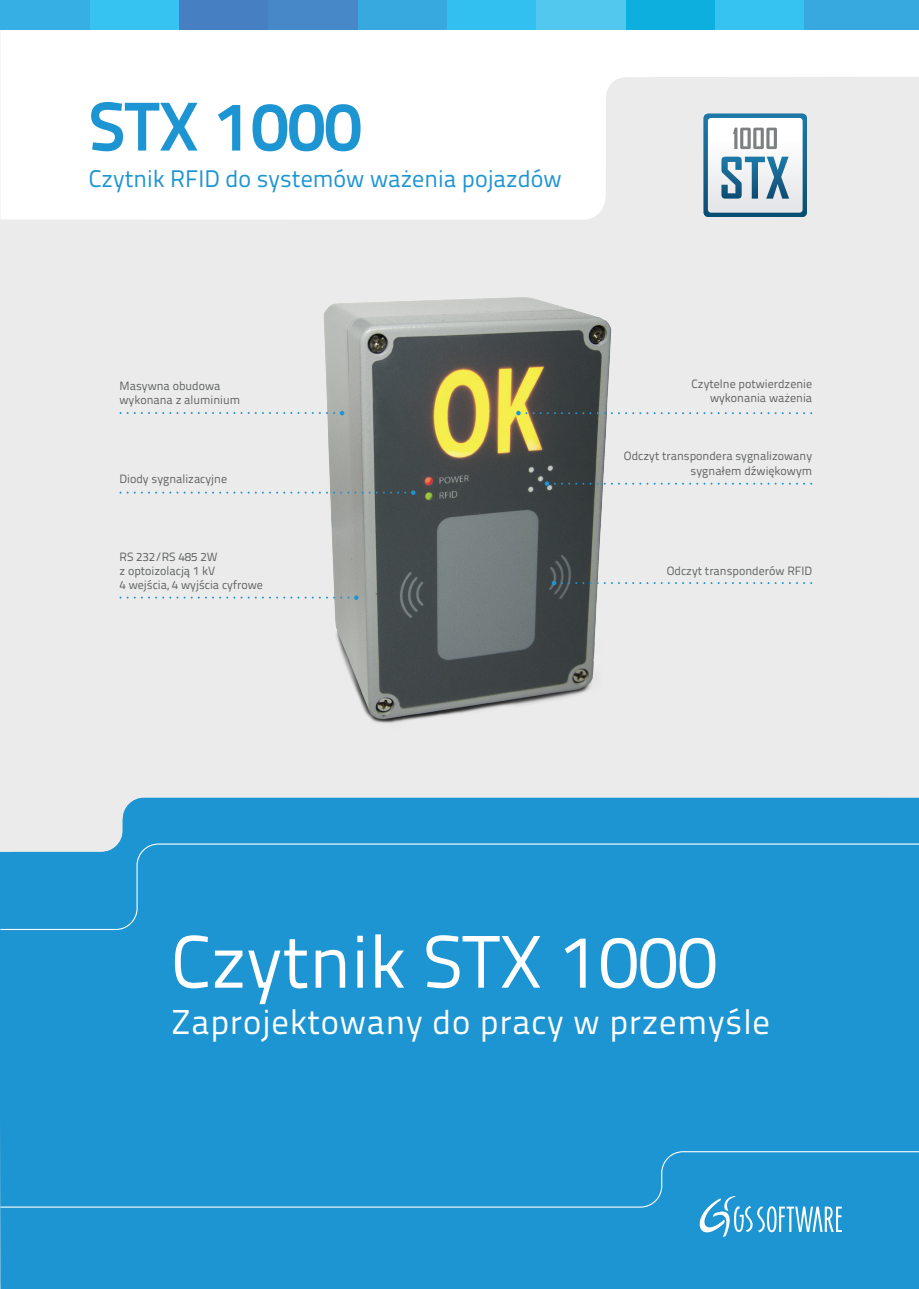
<style>
.page{position:relative;width:919px;height:1289px;background:#fff}
.page>*{position:absolute;margin:0;border:0;box-sizing:border-box;transform-origin:0 0}
.t1{font:74.1px "Titillium Text 22 L";color:#fff}
.t2{font:700 69px "Titillium Text 22 L";color:#1d95d3}
.t3{font:34.5px "Titillium Text 22 L";letter-spacing:.025em;color:#fff}
.t4{font:24px "Titillium Text 22 L";color:#1d95d3}
.t5{font:12px/14.4px "Titillium Text 22 L";color:#606262}
</style>
<div class="page">
<div style="left:0;top:30px;width:918px;height:1254px;background:#ebebec"></div>
<svg style="left:0;top:30px;width:918px;height:190px;fill:#fff"></svg>
<div style="left:0;top:797px;width:918px;height:491px;background:#1d95d3"></div>
<div style="left:13px;top:797px;width:893px;height:479px;background:#1d95d3"></div>
<div style="left:0;top:843px;width:918px;height:87px;background:#1d95d3"></div>
<svg style="left:688px;top:1208px;width:153px;height:39px;background:#48a9db"></svg>
<svg style="left:703px;top:114px;width:103px;height:103px"></svg>
<img style="left:283px;top:297px;width:357px;height:426px">
<svg style="left:516px;top:411px;width:32px;height:4px"></svg>
<svg style="left:554px;top:412px;width:51px;height:2px"></svg>
<svg style="left:618px;top:412px;width:51px;height:2px"></svg>
<svg style="left:675px;top:412px;width:58px;height:2px"></svg>
<svg style="left:739px;top:412px;width:51px;height:2px"></svg>
<svg style="left:544px;top:481px;width:61px;height:5px"></svg>
<svg style="left:618px;top:482px;width:51px;height:2px"></svg>
<svg style="left:675px;top:482px;width:58px;height:2px"></svg>
<svg style="left:739px;top:482px;width:51px;height:2px"></svg>
<svg style="left:551px;top:580px;width:54px;height:5px"></svg>
<svg style="left:618px;top:582px;width:51px;height:2px"></svg>
<svg style="left:675px;top:582px;width:58px;height:2px"></svg>
<svg style="left:739px;top:582px;width:51px;height:2px"></svg>
<svg style="left:312px;top:411px;width:32px;height:4px"></svg>
<svg style="left:255px;top:412px;width:51px;height:2px"></svg>
<svg style="left:191px;top:412px;width:51px;height:2px"></svg>
<svg style="left:127px;top:412px;width:58px;height:2px"></svg>
<svg style="left:312px;top:595px;width:46px;height:5px"></svg>
<svg style="left:255px;top:596px;width:51px;height:2px"></svg>
<svg style="left:191px;top:596px;width:51px;height:2px"></svg>
<svg style="left:127px;top:596px;width:58px;height:2px"></svg>
<svg style="left:376px;top:490px;width:39px;height:5px"></svg>
<svg style="left:312px;top:491px;width:58px;height:2px"></svg>
<svg style="left:255px;top:491px;width:51px;height:2px"></svg>
<svg style="left:191px;top:491px;width:51px;height:2px"></svg>
<svg style="left:127px;top:491px;width:58px;height:2px"></svg>
<div style="left:0;top:1150px;width:918px;height:58px;background:#1d95d3"></div>
<div style="left:803px;top:0;width:115px;height:30px;background:#37a9df"></div>
<div style="left:714px;top:0;width:89px;height:30px;background:#36c3f2"></div>
<div style="left:625px;top:0;width:89px;height:30px;background:#0cafdd"></div>
<div style="left:536px;top:0;width:89px;height:30px;background:#53c8ee"></div>
<div style="left:446px;top:0;width:90px;height:30px;background:#31c0f0"></div>
<div style="left:357px;top:0;width:89px;height:30px;background:#37a9df"></div>
<div style="left:268px;top:0;width:89px;height:30px;background:#4789c8"></div>
<div style="left:178px;top:0;width:90px;height:30px;background:#4680c2"></div>
<div style="left:89px;top:0;width:89px;height:30px;background:#36c3f2"></div>
<div style="left:0;top:0;width:89px;height:30px;background:#36b0e4"></div>
<h2 class="t2" style="left:89px;top:73px;width:274px">STX 1000</h2>
<h3 class="t4" style="left:89px;top:161px;width:474px">Czytnik RFID do systemów ważenia pojazdów</h3>
<p class="t5" style="left:119px;top:377px;width:122px">Masywna obudowa wykonana z aluminium</p>
<p class="t5" style="left:119px;top:471px;width:109px">Diody sygnalizacyjne</p>
<p class="t5" style="left:119px;top:548px;width:145px">RS 232/RS 485 2W<br>z optoizolacją 1 kV<br>4 wejścia, 4 wyjścia cyfrowe</p>
<p class="t5" style="left:691px;top:376px;width:122px;text-align:right">Czytelne potwierdzenie wykonania ważenia</p>
<p class="t5" style="left:624px;top:448px;width:190px;text-align:right">Odczyt transpondera sygnalizowany sygnałem dźwiękowym</p>
<p class="t5" style="left:666px;top:562px;width:147px">Odczyt transponderów RFID</p>
<h1 class="t1" style="left:171px;top:906px;width:547px">Czytnik STX 1000</h1>
<h3 class="t3" style="left:171px;top:996px;width:600px">Zaprojektowany do pracy w przemyśle</h3>
</div>
